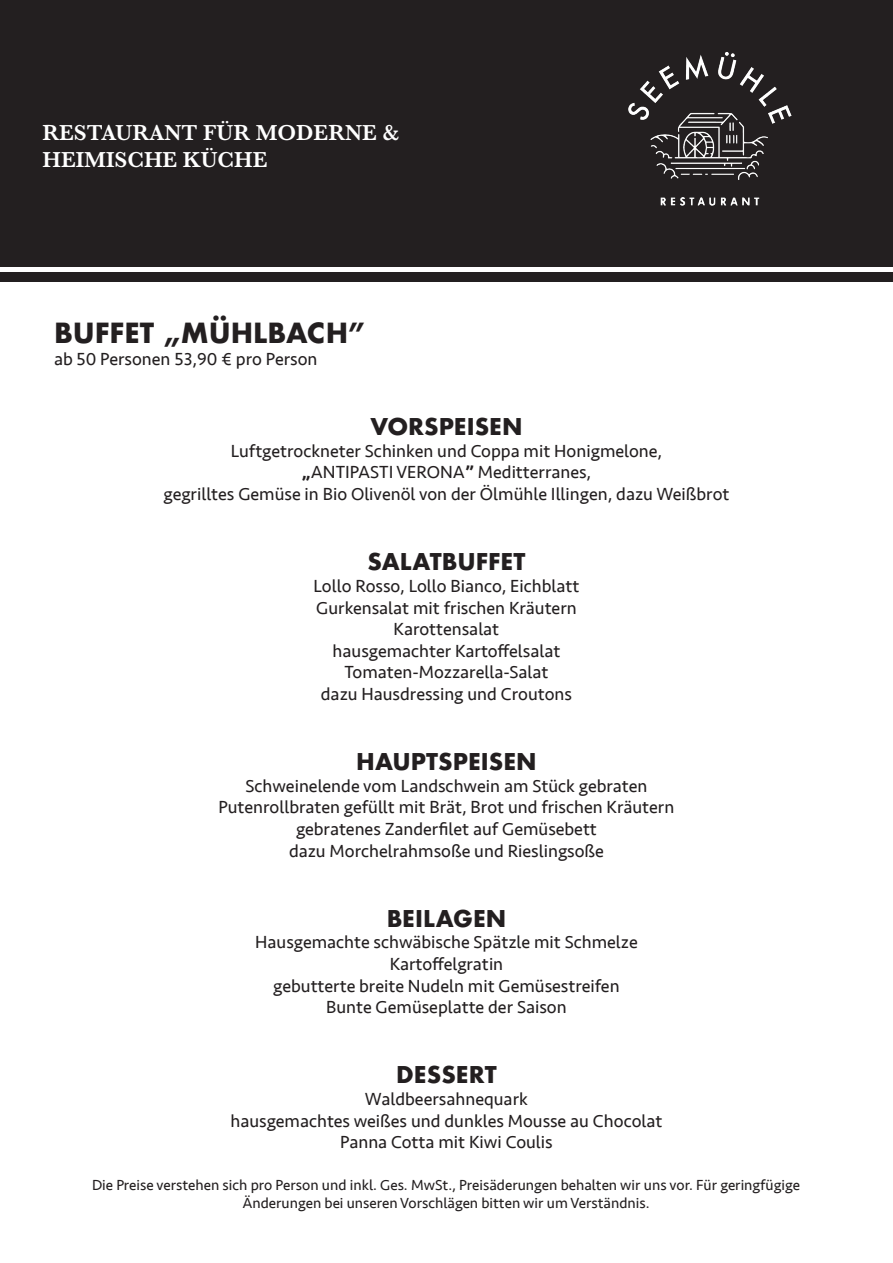
<style>
.page{position:relative;width:893px;height:1263px;background:#fff}
.page>*{position:absolute;margin:0;border:0;box-sizing:border-box;transform-origin:0 0}
.t1{font:700 27px "Futura";color:#231f20}
.t2{font:700 22.5px "Futura";color:#231f20}
.t3{font:600 22.5px/27px "Baskerville";color:#fff}
.t4{font:18px "Seravek";color:#231f20}
.t5{font:15px/18px "Seravek";color:#231f20;text-align:center}
.s1{font-weight:500}
</style>
<div class="page">
<div style="left:0;top:0;width:893px;height:267px;background:#231f20"></div>
<img style="left:628px;top:52px;width:164px;height:154px">
<div style="left:0;top:272px;width:893px;height:10px;background:#231f20"></div>
<div style="left:587px;top:11px;width:246px;height:246px;border:20px solid #231f20;border-radius:50%"></div>
<p class="t3" style="left:42px;top:119px;width:358px">RESTAURANT FÜR MODERNE &amp;<br>HEIMISCHE KÜCHE</p>
<p class="t1" style="left:54px;top:314px;width:313px">BUFFET „MÜHLBACH”</p>
<p class="t4" style="left:54px;top:345px;width:265px">ab 50 Personen 53,90 € pro Person</p>
<p class="t2" style="left:370px;top:411px;width:154px">VORSPEISEN</p>
<p class="t4" style="left:231px;top:437px;width:433px">Luftgetrockneter Schinken und Coppa mit Honigmelone,</p>
<p class="t4" style="left:302px;top:459px;width:291px"><span class="s1">„</span>ANTIPASTI VERONA<span class="s1">”</span> Meditterranes,</p>
<p class="t4" style="left:164px;top:480px;width:567px">gegrilltes Gemüse in Bio Olivenöl von der Ölmühle Illingen, dazu Weißbrot</p>
<p class="t2" style="left:368px;top:546px;width:159px">SALATBUFFET</p>
<p class="t4" style="left:314px;top:572px;width:267px">Lollo Rosso, Lollo Bianco, Eichblatt</p>
<p class="t4" style="left:316px;top:594px;width:262px">Gurkensalat mit frischen Kräutern</p>
<p class="t4" style="left:394px;top:615px;width:107px">Karottensalat</p>
<p class="t4" style="left:333px;top:637px;width:229px">hausgemachter Kartoffelsalat</p>
<p class="t4" style="left:344px;top:658px;width:206px">Tomaten-Mozzarella-Salat</p>
<p class="t4" style="left:321px;top:680px;width:253px">dazu Hausdressing und Croutons</p>
<p class="t2" style="left:356px;top:745px;width:182px">HAUPTSPEISEN</p>
<p class="t4" style="left:245px;top:772px;width:403px">Schweinelende vom Landschwein am Stück gebraten</p>
<p class="t4" style="left:219px;top:793px;width:457px">Putenrollbraten gefüllt mit Brät, Brot und frischen Kräutern</p>
<p class="t4" style="left:296px;top:815px;width:302px">gebratenes Zanderfilet auf Gemüsebett</p>
<p class="t4" style="left:289px;top:837px;width:316px">dazu Morchelrahmsoße und Rieslingsoße</p>
<p class="t2" style="left:387px;top:902px;width:121px">BEILAGEN</p>
<p class="t4" style="left:255px;top:928px;width:384px">Hausgemachte schwäbische Spätzle mit Schmelze</p>
<p class="t4" style="left:390px;top:950px;width:115px">Kartoffelgratin</p>
<p class="t4" style="left:273px;top:972px;width:348px">gebutterte breite Nudeln mit Gemüsestreifen</p>
<p class="t4" style="left:326px;top:993px;width:242px">Bunte Gemüseplatte der Saison</p>
<p class="t2" style="left:396px;top:1059px;width:102px">DESSERT</p>
<p class="t4" style="left:365px;top:1085px;width:164px">Waldbeersahnequark</p>
<p class="t4" style="left:230px;top:1107px;width:433px">hausgemachtes weißes und dunkles Mousse au Chocolat</p>
<p class="t4" style="left:340px;top:1128px;width:214px">Panna Cotta mit Kiwi Coulis</p>
<p class="t5" style="left:92px;top:1176px;width:709px">Die Preise verstehen sich pro Person und inkl. Ges. MwSt., Preisäderungen behalten wir uns vor. Für geringfügige<br>Änderungen bei unseren Vorschlägen bitten wir um Verständnis.</p>
</div>
